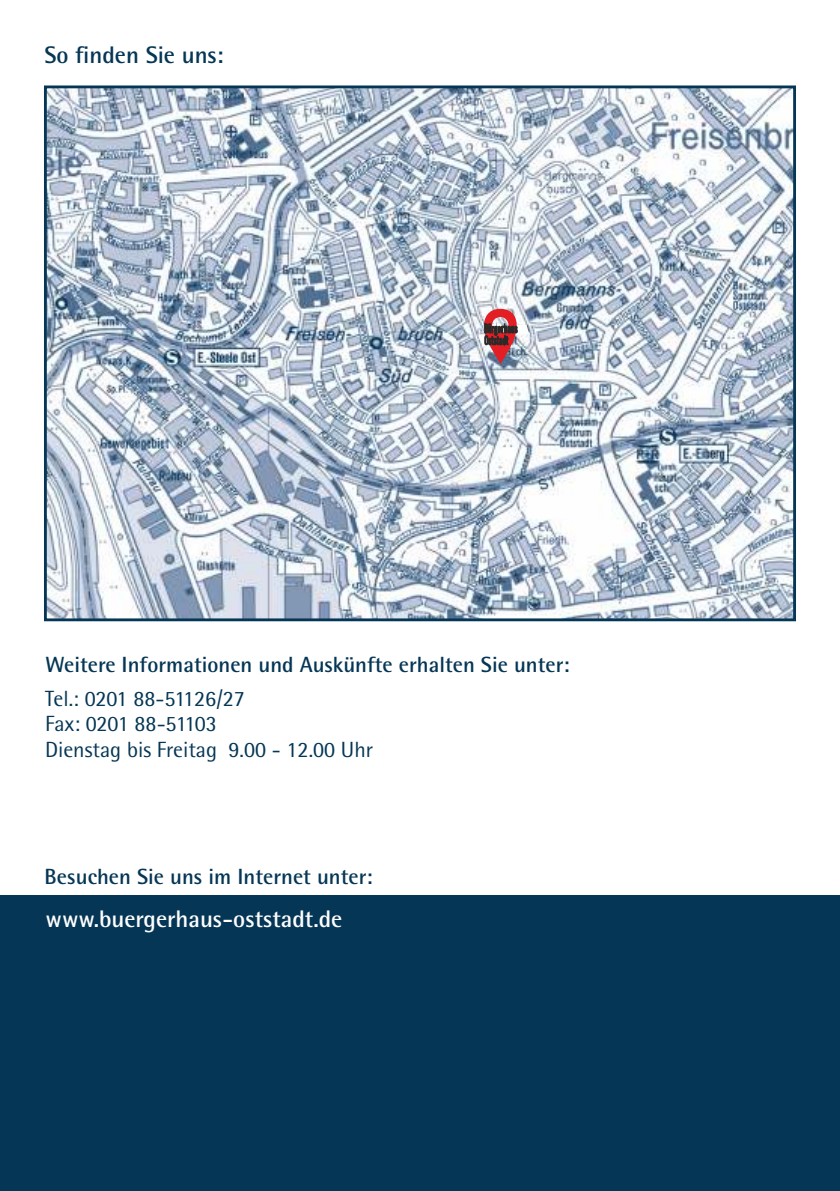
<style>
.page{position:relative;width:840px;height:1191px;background:#fff}
.page>*{position:absolute;margin:0;border:0;box-sizing:border-box;transform-origin:0 0}
.t1{font:700 24px "Rotis Semi Sans Std";color:#fefefe}
.t2{font:700 24px "Rotis Semi Sans Std";color:#053655}
.t3{font:700 22px "Rotis Semi Sans Std";color:#053655}
.t4{font:22px/25.6px "Rotis Semi Sans Std";color:#053655}
</style>
<div class="page">
<img style="left:48px;top:89px;width:743px;height:528px">
<div style="left:44px;top:85px;width:751px;height:536px;border:3px solid #053655"></div>
<div style="left:0;top:895px;width:839px;height:296px;background:#053655"></div>
<svg style="left:478px;top:309px;width:51px;height:55px"></svg>
<p class="t2" style="left:45px;top:46px;width:180px">So finden Sie uns:</p>
<p class="t3" style="left:45px;top:656px;width:525px">Weitere Informationen und Auskünfte erhalten Sie unter:</p>
<p class="t4" style="left:45px;top:688px;width:329px">Tel.: 0201 88-51126/27<br>Fax: 0201 88-51103<br>Dienstag bis Freitag 9.00 - 12.00 Uhr</p>
<p class="t3" style="left:44px;top:869px;width:329px">Besuchen Sie uns im Internet unter:</p>
<p class="t1" style="left:46px;top:910px;width:298px">www.buergerhaus-oststadt.de</p>
</div>
